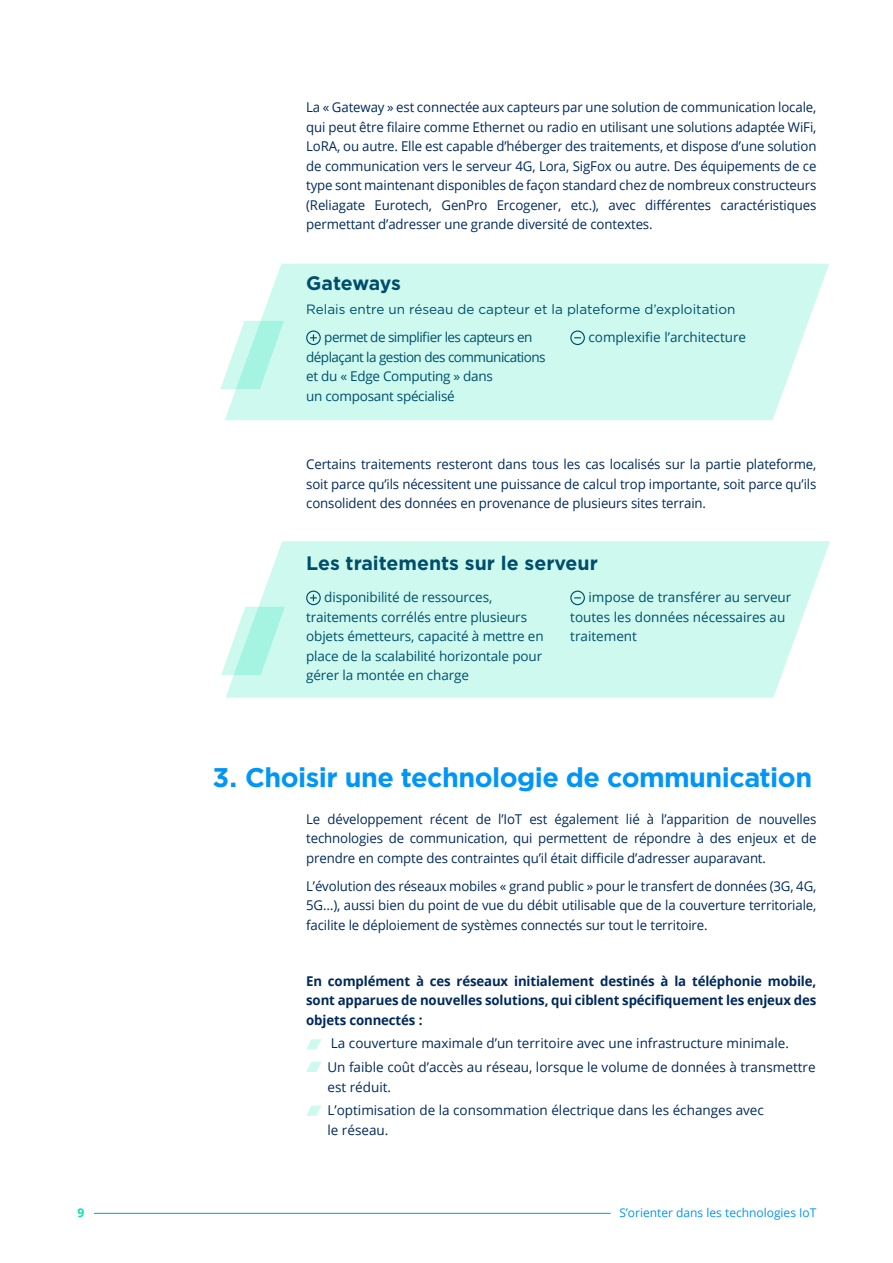
<style>
.page{position:relative;width:893px;height:1263px;background:#fff}
.page>*{position:absolute;margin:0;border:0;box-sizing:border-box;transform-origin:0 0}
.t1{font:700 27px "Gotham";letter-spacing:-.02em;color:#0096f7}
.t2{font:700 19.5px "Gotham";color:#002a5d}
.t3{font:700 19.5px "Gotham";letter-spacing:-.02em;color:#002a5d}
.t4{font:13.5px/19.5px "Open Sans";letter-spacing:-.01em;color:#002a5d;text-align:justify}
.t5{font:700 13.5px/19.5px "Open Sans";letter-spacing:-.01em;color:#002a5d;text-align:justify}
.t6{font:13.5px/19.5px "Open Sans";letter-spacing:-.04em;color:#002a5d}
.t7{font:13.5px "Gotham";color:#002a5d}
.t8{font:12px "Open Sans";color:#0096f7}
.t9{font:700 12px "Open Sans";color:#00e4ac}
</style>
<div class="page">
<hr style="left:94px;top:1213px;width:517px;height:1px;background:#0096f7">
<svg style="left:306px;top:1039px;width:15px;height:10px"></svg>
<svg style="left:306px;top:1062px;width:15px;height:10px"></svg>
<svg style="left:306px;top:1105px;width:15px;height:11px"></svg>
<svg style="left:220px;top:379px;width:4px;height:10px"></svg>
<svg style="left:224px;top:264px;width:605px;height:156px;background:#d0f9ef"></svg>
<svg style="left:221px;top:665px;width:4px;height:10px"></svg>
<svg style="left:225px;top:541px;width:605px;height:157px;background:#d0f9ef"></svg>
<p class="t4" style="left:306px;top:97px;width:512px">La « Gateway » est connectée aux capteurs par une solution de communication locale, qui peut être filaire comme Ethernet ou radio en utilisant une solutions adaptée WiFi, LoRA, ou autre. Elle est capable d’héberger des traitements, et dispose d’une solution de communication vers le serveur 4G, Lora, SigFox ou autre. Des équipements de ce type sont maintenant disponibles de façon standard chez de nombreux constructeurs (Reliagate Eurotech, GenPro Ercogener, etc.), avec différentes caractéristiques permettant d’adresser une grande diversité de contextes.</p>
<h2 class="t3" style="left:306px;top:272px;width:96px">Gateways</h2>
<p class="t7" style="left:306px;top:302px;width:431px">Relais entre un réseau de capteur et la plateforme d’exploitation</p>
<p class="t6" style="left:306px;top:327px;width:241px;text-indent:18px">permet de simplifier les capteurs en déplaçant la gestion des communications et du « Edge Computing » dans<br>un composant spécialisé</p>
<p class="t4" style="left:588px;top:327px;width:159px">complexifie l’architecture</p>
<p class="t4" style="left:306px;top:454px;width:512px">Certains traitements resteront dans tous les cas localisés sur la partie plateforme, soit parce qu’ils nécessitent une puissance de calcul trop importante, soit parce qu’ils consolident des données en provenance de plusieurs sites terrain.</p>
<h2 class="t2" style="left:306px;top:552px;width:293px">Les traitements sur le serveur</h2>
<p class="t4" style="left:306px;top:587px;width:239px;text-align:left;text-indent:18px">disponibilité de ressources, traitements corrélés entre plusieurs objets émetteurs, capacité à mettre en place de la scalabilité horizontale pour gérer la montée en charge</p>
<p class="t4" style="left:570px;top:587px;width:223px;text-align:left;text-indent:18px">impose de transférer au serveur toutes les données nécessaires au traitement</p>
<h1 class="t1" style="left:213px;top:762px;width:601px">3. Choisir une technologie de communication</h1>
<p class="t4" style="left:306px;top:808px;width:512px">Le développement récent de l’IoT est également lié à l’apparition de nouvelles technologies de communication, qui permettent de répondre à des enjeux et de prendre en compte des contraintes qu’il était difficile d’adresser auparavant.</p>
<p class="t4" style="left:306px;top:875px;width:512px">L’évolution des réseaux mobiles « grand public » pour le transfert de données (3G, 4G, 5G…), aussi bien du point de vue du débit utilisable que de la couverture territoriale, facilite le déploiement de systèmes connectés sur tout le territoire.</p>
<p class="t5" style="left:306px;top:970px;width:512px">En complément à ces réseaux initialement destinés à la téléphonie mobile, sont apparues de nouvelles solutions, qui ciblent spécifiquement les enjeux des objets connectés :</p>
<p class="t4" style="left:327px;top:1031px;width:490px;line-height:23.7px">La couverture maximale d’un territoire avec une infrastructure minimale.<br>Un faible coût d’accès au réseau, lorsque le volume de données à transmettre</p>
<p class="t4" style="left:327px;top:1074px;width:438px;line-height:23.7px">est réduit.<br>L’optimisation de la consommation électrique dans les échanges avec</p>
<p class="t4" style="left:327px;top:1120px;width:62px">le réseau.</p>
<p class="t9" style="left:77px;top:1204px;width:8px">9</p>
<p class="t8" style="left:619px;top:1204px;width:199px">S’orienter dans les technologies IoT</p>
</div>
